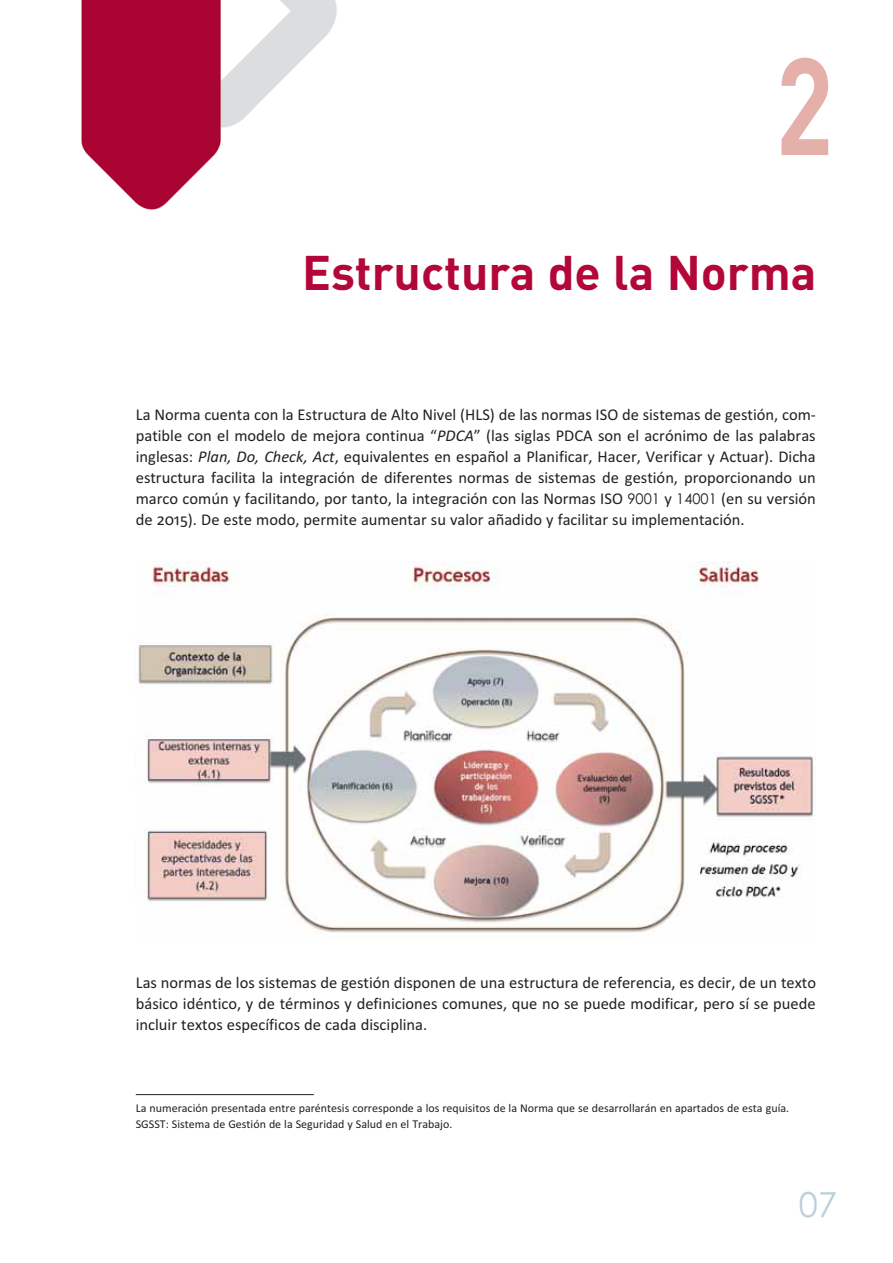
<style>
.page{position:relative;width:893px;height:1263px;background:#fff}
.page>*{position:absolute;margin:0;border:0;box-sizing:border-box;transform-origin:0 0}
.t1{font:700 135.6px "DIN";color:#e5b0aa;scale:.79 1}
.t2{font:700 48px "DIN";color:#b20738}
.t3{font:34.5px "Century Gothic";color:#bad0d9}
.t4{font:16.5px/21px "Calibri";color:#231f20;text-align:justify}
.t5{font:12px/16.5px "Calibri";color:#231f20}
.s1{font-style:italic}
.s2{font-family:"Century Gothic";font-size:14.7px}
</style>
<div class="page">
<img style="left:81px;top:0;width:256px;height:210px">
<img style="left:138px;top:562px;width:678px;height:371px">
<hr style="left:136px;top:1094px;width:178px;height:1px;background:#231f20">
<h1 class="t1" style="left:775px;top:58px;width:76px">2</h1>
<h2 class="t2" style="left:302px;top:256px;width:515px">Estructura de la Norma</h2>
<p class="t4" style="left:136px;top:406px;width:682px">La Norma cuenta con la Estructura de Alto Nivel (HLS) de las normas ISO de sistemas de gestión, com&shy;patible con el modelo de mejora continua “<span class="s1">PDCA</span>” (las siglas PDCA son el acrónimo de las palabras inglesas: <span class="s1">Plan, Do, Check, Act</span>, equivalentes en español a Planificar, Hacer, Verificar y Actuar). Dicha estructura facilita la integración de diferentes normas de sistemas de gestión, proporcionando un marco común y facilitando, por tanto, la integración con las Normas ISO <span class="s2">9001</span> y <span class="s2">14001</span> (en su versión de 2015). De este modo, permite aumentar su valor añadido y facilitar su implementación.</p>
<p class="t4" style="left:136px;top:973px;width:682px">Las normas de los sistemas de gestión disponen de una estructura de referencia, es decir, de un texto básico idéntico, y de términos y definiciones comunes, que no se puede modificar, pero sí se puede incluir textos específicos de cada disciplina.</p>
<p class="t5" style="left:136px;top:1101px;width:655px">La numeración presentada entre paréntesis corresponde a los requisitos de la Norma que se desarrollarán en apartados de esta guía.<br>SGSST: Sistema de Gestión de la Seguridad y Salud en el Trabajo.</p>
<h3 class="t3" style="left:799px;top:1185px;width:40px">07</h3>
</div>
